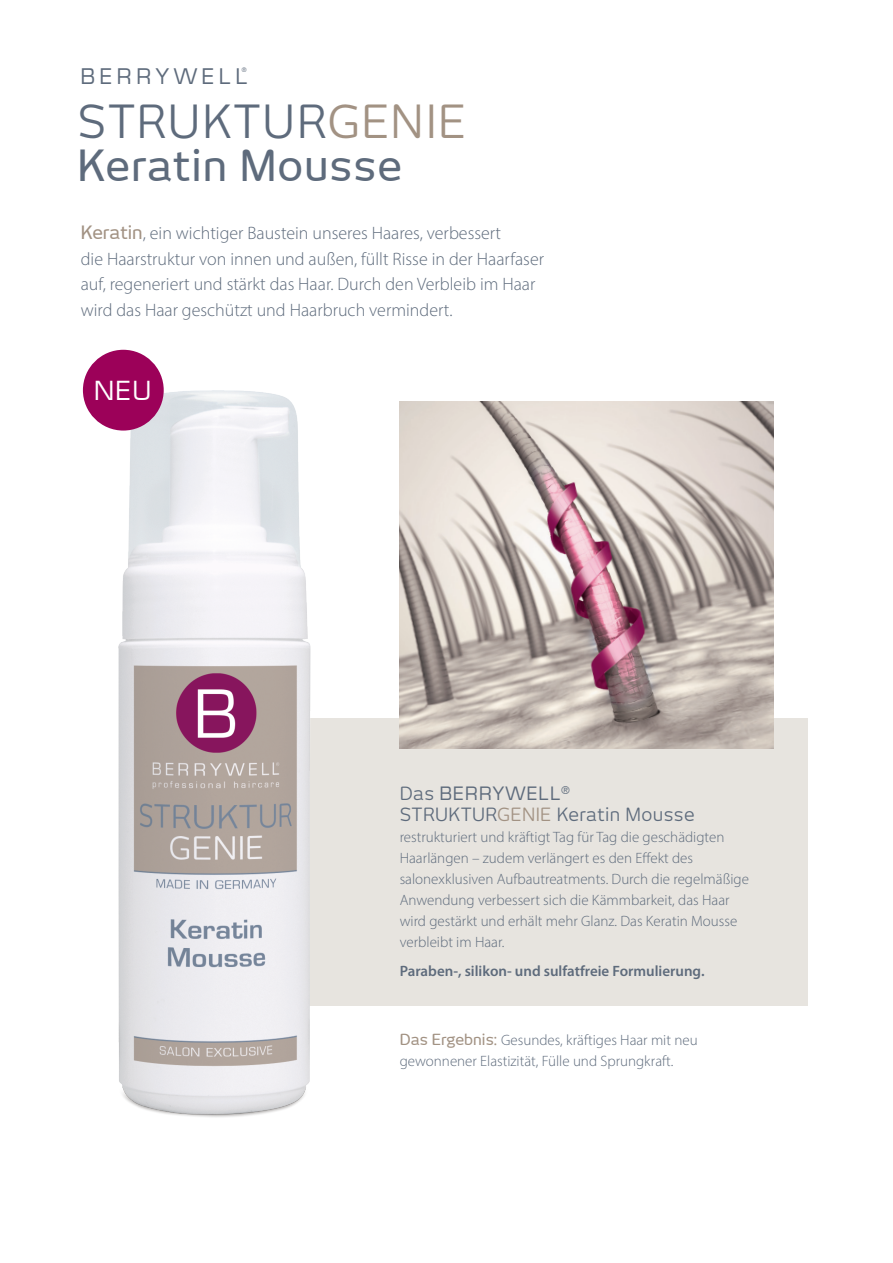
<style>
.page{position:relative;width:893px;height:1263px;background:#fff}
.page>*{position:absolute;margin:0;border:0;box-sizing:border-box;transform-origin:0 0}
.t1{font:45px "New June";letter-spacing:.03em;color:#5e6b7c}
.t2{font:500 42px "New June";letter-spacing:.02em;color:#5e6b7c}
.t3{font:500 25.65px "Eurostile";color:#fff}
.t4{font:500 21px "Eurostile";letter-spacing:.23em;color:#5e6b7c}
.t5{font:300 18px/25.5px "Myriad Pro";color:#5e6b7c}
.t6{font:18px "New June";letter-spacing:.02em;color:#5e6b7c}
.t7{font:500 18px "Eurostile";letter-spacing:.075em;color:#5e6b7c}
.t8{font:300 15px/21px "Myriad Pro";color:#5e6b7c}
.t9{font:600 15px "Myriad Pro";color:#5e6b7c}
.t10{font:500 6.15px "Eurostile";color:#5e6b7c}
.s1{color:#a29283}
.s2{font-family:"New June";font-weight:500;color:#a29283}
.s3{font-family:"New June";font-weight:400}
</style>
<div class="page">
<div style="left:289px;top:718px;width:519px;height:287px;background:#e7e4df"></div>
<img style="left:83px;top:356px;width:262px;height:761px">
<img style="left:400px;top:401px;width:374px;height:347px">
<div style="left:83px;top:350px;width:81px;height:81px;background:#9c0159;border-radius:50%"></div>
<p class="t10" style="left:242px;top:66px;width:6px">®</p>
<h3 class="t4" style="left:81px;top:64px;width:168px">BERRYWELL</h3>
<h1 class="t1" style="left:78px;top:95px;width:390px">STRUKTUR<span class="s1">GENIE</span></h1>
<h2 class="t2" style="left:78px;top:141px;width:326px">Keratin Mousse</h2>
<p class="t5" style="left:81px;top:220px;width:465px"><span class="s2">Keratin</span>, ein wichtiger Baustein unseres Haares, verbessert<br>die Haarstruktur von innen und außen, füllt Risse in der Haarfaser auf, regeneriert und stärkt das Haar. Durch den Verbleib im Haar wird das Haar geschützt und Haarbruch vermindert.</p>
<h3 class="t3" style="left:94px;top:375px;width:59px">NEU</h3>
<p class="t7" style="left:400px;top:783px;width:171px"><span class="s3">Das</span> BERRYWELL<sup>®</sup></p>
<p class="t6" style="left:400px;top:804px;width:296px">STRUKTUR<span class="s1">GENIE</span> Keratin Mousse</p>
<p class="t8" style="left:400px;top:826px;width:351px">restrukturiert und kräftigt Tag für Tag die geschädigten Haarlängen – zudem verlängert es den Effekt des salonexklusiven Aufbautreatments. Durch die regelmäßige Anwendung verbessert sich die Kämmbarkeit, das Haar wird gestärkt und erhält mehr Glanz. Das Keratin Mousse verbleibt im Haar.</p>
<p class="t9" style="left:400px;top:961px;width:306px">Paraben-, silikon- und sulfatfreie Formulierung.</p>
<p class="t8" style="left:400px;top:1029px;width:299px"><span class="s2">Das Ergebnis:</span> Gesundes, kräftiges Haar mit neu gewonnener Elastizität, Fülle und Sprungkraft.</p>
</div>
